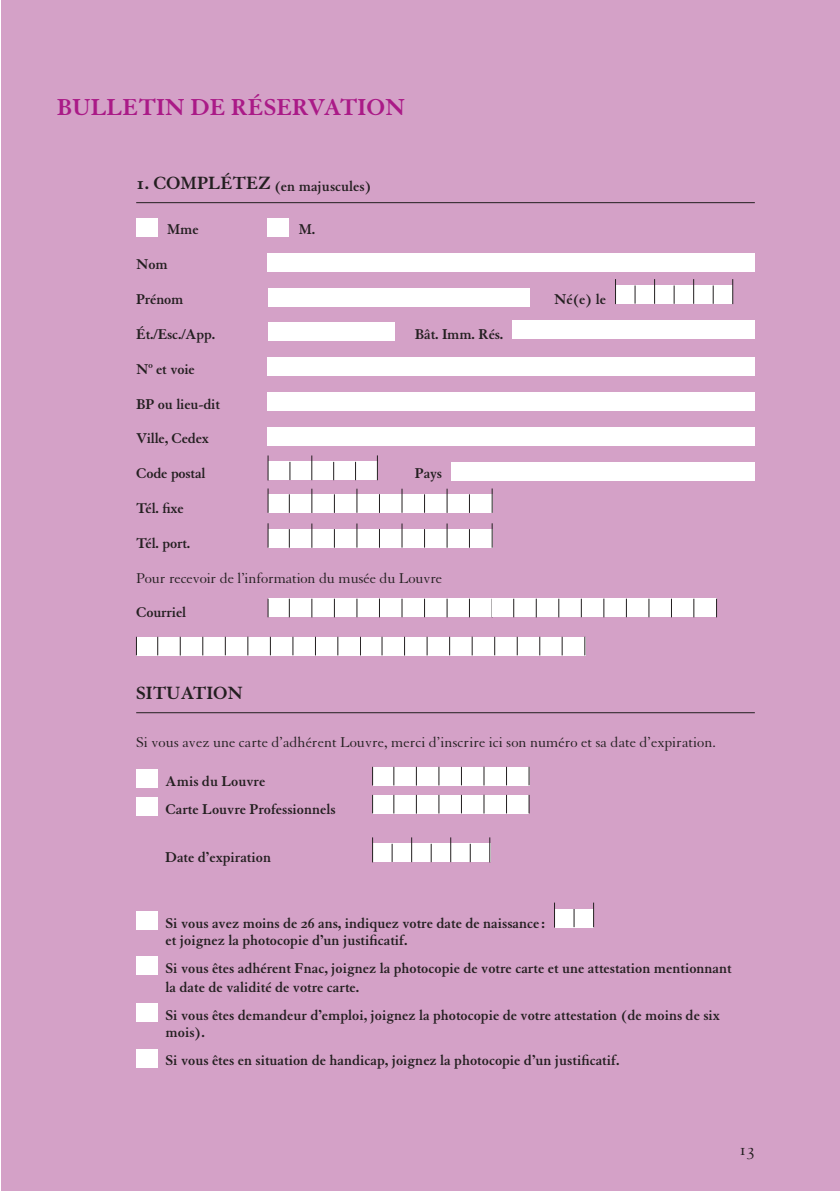
<style>
.page{position:relative;width:840px;height:1191px;background:#fff}
.page>*{position:absolute;margin:0;border:0;box-sizing:border-box;transform-origin:0 0}
.t1{font:700 25.2px "Granjon LT Std";color:#aa1a87}
.t2{font:700 19.4px "Granjon LT Std";color:#231f20}
.t3{font:18px "Granjon LT Std";color:#231f20}
.t4{font:700 15.4px/17.4px "Granjon LT Std";color:#231f20}
.t5{font:15.4px "Granjon LT Std";color:#231f20}
.s1{font-size:19.4px}
</style>
<div class="page">
<div style="left:1px;top:0;width:838px;height:1191px;background:#d4a1c7"></div>
<hr style="left:136px;top:202px;width:618px;height:1px;background:#231f20">
<hr style="left:136px;top:712px;width:618px;height:1px;background:#231f20">
<div style="left:136px;top:218px;width:21px;height:19px;background:#fff"></div>
<div style="left:268px;top:218px;width:21px;height:19px;background:#fff"></div>
<div style="left:268px;top:253px;width:486px;height:19px;background:#fff"></div>
<div style="left:268px;top:288px;width:261px;height:18px;background:#fff"></div>
<div style="left:615px;top:285px;width:117px;height:19px;background:#fff"></div>
<svg style="left:673px;top:285px;width:1px;height:19px"></svg>
<svg style="left:634px;top:285px;width:1px;height:19px"></svg>
<svg style="left:654px;top:279px;width:1px;height:25px"></svg>
<svg style="left:693px;top:279px;width:1px;height:25px"></svg>
<svg style="left:712px;top:285px;width:1px;height:19px"></svg>
<svg style="left:732px;top:279px;width:1px;height:25px"></svg>
<div style="left:268px;top:322px;width:126px;height:19px;background:#fff"></div>
<div style="left:512px;top:320px;width:242px;height:19px;background:#fff"></div>
<div style="left:268px;top:357px;width:486px;height:19px;background:#fff"></div>
<div style="left:268px;top:392px;width:486px;height:19px;background:#fff"></div>
<div style="left:268px;top:427px;width:486px;height:19px;background:#fff"></div>
<div style="left:268px;top:461px;width:109px;height:19px;background:#fff"></div>
<svg style="left:333px;top:462px;width:1px;height:18px"></svg>
<svg style="left:289px;top:462px;width:1px;height:18px"></svg>
<svg style="left:267px;top:455px;width:1px;height:25px"></svg>
<svg style="left:311px;top:455px;width:1px;height:25px"></svg>
<svg style="left:355px;top:462px;width:1px;height:18px"></svg>
<svg style="left:377px;top:455px;width:1px;height:25px"></svg>
<div style="left:451px;top:462px;width:303px;height:18px;background:#fff"></div>
<div style="left:268px;top:494px;width:224px;height:19px;background:#fff"></div>
<svg style="left:379px;top:494px;width:1px;height:19px"></svg>
<svg style="left:401px;top:489px;width:1px;height:24px"></svg>
<svg style="left:424px;top:494px;width:1px;height:19px"></svg>
<svg style="left:446px;top:489px;width:1px;height:24px"></svg>
<svg style="left:469px;top:494px;width:1px;height:19px"></svg>
<svg style="left:491px;top:488px;width:1px;height:25px"></svg>
<svg style="left:267px;top:488px;width:1px;height:25px"></svg>
<svg style="left:289px;top:494px;width:1px;height:19px"></svg>
<svg style="left:311px;top:489px;width:1px;height:24px"></svg>
<svg style="left:334px;top:494px;width:1px;height:19px"></svg>
<svg style="left:356px;top:489px;width:1px;height:24px"></svg>
<div style="left:268px;top:529px;width:224px;height:18px;background:#fff"></div>
<svg style="left:379px;top:529px;width:1px;height:19px"></svg>
<svg style="left:401px;top:523px;width:1px;height:24px"></svg>
<svg style="left:424px;top:529px;width:1px;height:18px"></svg>
<svg style="left:446px;top:523px;width:1px;height:25px"></svg>
<svg style="left:469px;top:529px;width:1px;height:19px"></svg>
<svg style="left:491px;top:523px;width:1px;height:25px"></svg>
<svg style="left:267px;top:523px;width:1px;height:24px"></svg>
<svg style="left:289px;top:529px;width:1px;height:18px"></svg>
<svg style="left:311px;top:523px;width:1px;height:25px"></svg>
<svg style="left:334px;top:529px;width:1px;height:19px"></svg>
<svg style="left:356px;top:523px;width:1px;height:24px"></svg>
<div style="left:268px;top:598px;width:224px;height:19px;background:#fff"></div>
<svg style="left:379px;top:598px;width:1px;height:19px"></svg>
<svg style="left:401px;top:598px;width:1px;height:19px"></svg>
<svg style="left:424px;top:598px;width:1px;height:19px"></svg>
<svg style="left:446px;top:598px;width:1px;height:19px"></svg>
<svg style="left:469px;top:599px;width:1px;height:18px"></svg>
<svg style="left:491px;top:598px;width:1px;height:19px"></svg>
<svg style="left:267px;top:598px;width:1px;height:19px"></svg>
<svg style="left:289px;top:598px;width:1px;height:19px"></svg>
<svg style="left:311px;top:598px;width:1px;height:19px"></svg>
<svg style="left:334px;top:598px;width:1px;height:19px"></svg>
<svg style="left:356px;top:598px;width:1px;height:19px"></svg>
<div style="left:492px;top:598px;width:224px;height:19px;background:#fff"></div>
<svg style="left:603px;top:598px;width:1px;height:19px"></svg>
<svg style="left:625px;top:599px;width:1px;height:18px"></svg>
<svg style="left:648px;top:598px;width:1px;height:19px"></svg>
<svg style="left:693px;top:599px;width:1px;height:18px"></svg>
<svg style="left:513px;top:598px;width:1px;height:19px"></svg>
<svg style="left:535px;top:598px;width:1px;height:19px"></svg>
<svg style="left:558px;top:598px;width:1px;height:19px"></svg>
<svg style="left:580px;top:598px;width:1px;height:19px"></svg>
<div style="left:136px;top:636px;width:224px;height:19px;background:#fff"></div>
<svg style="left:247px;top:636px;width:1px;height:19px"></svg>
<svg style="left:270px;top:637px;width:1px;height:18px"></svg>
<svg style="left:292px;top:637px;width:1px;height:18px"></svg>
<svg style="left:315px;top:637px;width:1px;height:18px"></svg>
<svg style="left:337px;top:637px;width:1px;height:18px"></svg>
<svg style="left:136px;top:637px;width:1px;height:18px"></svg>
<svg style="left:157px;top:637px;width:1px;height:18px"></svg>
<svg style="left:180px;top:637px;width:1px;height:18px"></svg>
<svg style="left:202px;top:637px;width:1px;height:18px"></svg>
<svg style="left:225px;top:637px;width:1px;height:18px"></svg>
<div style="left:360px;top:636px;width:225px;height:19px;background:#fff"></div>
<svg style="left:471px;top:636px;width:1px;height:19px"></svg>
<svg style="left:494px;top:637px;width:1px;height:18px"></svg>
<svg style="left:516px;top:637px;width:1px;height:18px"></svg>
<svg style="left:539px;top:637px;width:1px;height:18px"></svg>
<svg style="left:561px;top:637px;width:1px;height:18px"></svg>
<svg style="left:584px;top:637px;width:1px;height:18px"></svg>
<svg style="left:381px;top:637px;width:1px;height:18px"></svg>
<svg style="left:404px;top:637px;width:1px;height:18px"></svg>
<svg style="left:426px;top:637px;width:1px;height:18px"></svg>
<svg style="left:449px;top:637px;width:1px;height:18px"></svg>
<div style="left:136px;top:769px;width:21px;height:19px;background:#fff"></div>
<div style="left:373px;top:766px;width:156px;height:19px;background:#fff"></div>
<svg style="left:483px;top:766px;width:1px;height:19px"></svg>
<svg style="left:506px;top:767px;width:1px;height:18px"></svg>
<svg style="left:528px;top:767px;width:1px;height:18px"></svg>
<svg style="left:372px;top:767px;width:1px;height:18px"></svg>
<svg style="left:393px;top:767px;width:1px;height:18px"></svg>
<svg style="left:416px;top:767px;width:1px;height:18px"></svg>
<svg style="left:438px;top:767px;width:1px;height:18px"></svg>
<svg style="left:461px;top:767px;width:1px;height:18px"></svg>
<div style="left:136px;top:797px;width:21px;height:19px;background:#fff"></div>
<div style="left:372px;top:794px;width:157px;height:19px;background:#fff"></div>
<svg style="left:483px;top:794px;width:1px;height:19px"></svg>
<svg style="left:506px;top:795px;width:1px;height:18px"></svg>
<svg style="left:528px;top:795px;width:1px;height:18px"></svg>
<svg style="left:372px;top:795px;width:1px;height:18px"></svg>
<svg style="left:393px;top:795px;width:1px;height:18px"></svg>
<svg style="left:416px;top:795px;width:1px;height:18px"></svg>
<svg style="left:438px;top:795px;width:1px;height:18px"></svg>
<svg style="left:461px;top:795px;width:1px;height:18px"></svg>
<div style="left:373px;top:843px;width:117px;height:19px;background:#fff"></div>
<svg style="left:430px;top:843px;width:1px;height:19px"></svg>
<svg style="left:391px;top:843px;width:1px;height:19px"></svg>
<svg style="left:372px;top:837px;width:1px;height:25px"></svg>
<svg style="left:411px;top:837px;width:1px;height:25px"></svg>
<svg style="left:450px;top:837px;width:1px;height:25px"></svg>
<svg style="left:469px;top:843px;width:1px;height:19px"></svg>
<svg style="left:489px;top:837px;width:1px;height:25px"></svg>
<div style="left:136px;top:911px;width:21px;height:19px;background:#fff"></div>
<div style="left:554px;top:908px;width:39px;height:19px;background:#fff"></div>
<svg style="left:573px;top:909px;width:1px;height:18px"></svg>
<svg style="left:554px;top:902px;width:1px;height:25px"></svg>
<svg style="left:593px;top:902px;width:1px;height:25px"></svg>
<div style="left:136px;top:956px;width:21px;height:19px;background:#fff"></div>
<div style="left:136px;top:1003px;width:21px;height:19px;background:#fff"></div>
<div style="left:136px;top:1048px;width:21px;height:19px;background:#fff"></div>
<h1 class="t1" style="left:57px;top:93px;width:349px">BULLETIN DE RÉSERVATION</h1>
<p class="t4" style="left:136px;top:177px;width:237px"><span class="s1">1. COMPLÉTEZ</span> (en majuscules)</p>
<p class="t4" style="left:167px;top:221px;width:33px">Mme</p>
<p class="t4" style="left:299px;top:221px;width:18px">M.</p>
<p class="t4" style="left:136px;top:256px;width:33px">Nom</p>
<p class="t4" style="left:136px;top:291px;width:49px">Prénom</p>
<p class="t4" style="left:554px;top:291px;width:53px">Né(e) le</p>
<p class="t4" style="left:136px;top:325px;width:80px">Ét./Esc./App.</p>
<p class="t4" style="left:414px;top:325px;width:90px">Bât. Imm. Rés.</p>
<p class="t4" style="left:136px;top:360px;width:60px">Nº et voie</p>
<p class="t4" style="left:136px;top:395px;width:85px">BP ou lieu-dit</p>
<p class="t4" style="left:136px;top:430px;width:74px">Ville, Cedex</p>
<p class="t4" style="left:136px;top:465px;width:71px">Code postal</p>
<p class="t4" style="left:414px;top:465px;width:29px">Pays</p>
<p class="t4" style="left:136px;top:499px;width:49px">Tél. fixe</p>
<p class="t4" style="left:136px;top:534px;width:55px">Tél. port.</p>
<p class="t5" style="left:136px;top:569px;width:307px">Pour recevoir de l’information du musée du Louvre</p>
<p class="t4" style="left:136px;top:604px;width:51px">Courriel</p>
<p class="t2" style="left:136px;top:682px;width:108px">SITUATION</p>
<p class="t5" style="left:136px;top:734px;width:581px">Si vous avez une carte d’adhérent Louvre, merci d’inscrire ici son numéro et sa date d’expiration.</p>
<p class="t4" style="left:165px;top:766px;width:171px;line-height:28px">Amis du Louvre<br>Carte Louvre Professionnels</p>
<p class="t4" style="left:165px;top:849px;width:107px">Date d’expiration</p>
<p class="t4" style="left:165px;top:914px;width:380px">Si vous avez moins de 26 ans, indiquez votre date de naissance : et joignez la photocopie d’un justificatif.</p>
<p class="t4" style="left:165px;top:959px;width:567px;line-height:18.6px">Si vous êtes adhérent Fnac, joignez la photocopie de votre carte et une attestation mentionnant la date de validité de votre carte.</p>
<p class="t4" style="left:165px;top:1006px;width:555px">Si vous êtes demandeur d’emploi, joignez la photocopie de votre attestation (de moins de six mois).</p>
<p class="t4" style="left:165px;top:1051px;width:455px">Si vous êtes en situation de handicap, joignez la photocopie d’un justificatif.</p>
<p class="t3" style="left:738px;top:1139px;width:17px">13</p>
</div>
